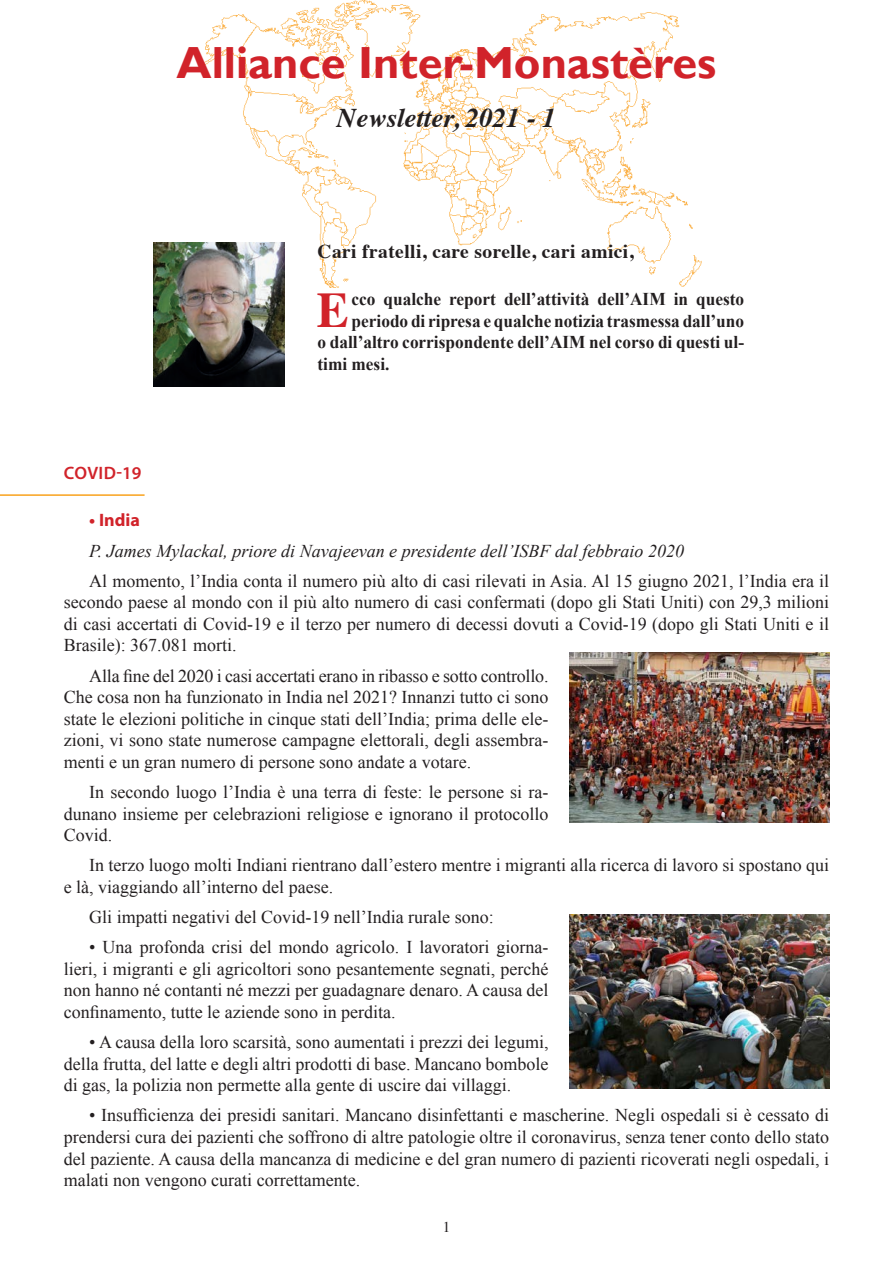
<style>
.page{position:relative;width:893px;height:1263px;background:#fff}
.page>*{position:absolute;margin:0;border:0;box-sizing:border-box;transform-origin:0 0}
.t1{font:700 49.95px "Times";color:#d1232a;scale:.96 1}
.t2{font:700 45px "Gill Sans";color:#d1232a}
.t3{font:italic 700 27px "Times";color:#231f20}
.t4{font:700 19.5px "Times";letter-spacing:.02em;color:#231f20}
.Texte{font:18px/21.6px "Times New Roman";color:#231f20;text-align:justify}
.t5{font:700 18px "Times New Roman";color:#231f20;scale:.96 1}
.Texte-2{font:italic 18px "Times New Roman";color:#231f20}
.Titre{font:600 18px "Myriad Pro";letter-spacing:.015em;color:#d1232a}
.Texte-3{font:700 18px "Myriad Pro";color:#d1232a}
.t6{font:15px "Times";color:#231f20}
</style>
<div class="page">
<img style="left:201px;top:0;width:500px;height:287px">
<hr style="left:0;top:494px;width:145px;height:2px;background:#f9a21c">
<img style="left:153px;top:242px;width:132px;height:144px">
<img style="left:570px;top:653px;width:259px;height:170px">
<img style="left:570px;top:914px;width:259px;height:175px">
<p class="t2" style="left:177px;top:36px;width:541px">Alliance Inter-Monastères</p>
<p class="t3" style="left:337px;top:93px;width:220px">Newsletter, 2021 - 1</p>
<p class="t4" style="left:317px;top:233px;width:318px">Cari fratelli, care sorelle, cari amici,</p>
<p class="t1" style="left:317px;top:262px;width:35px">E</p>
<p class="t5" style="left:352px;top:287px;width:410px">cco qualche report dell’attività dell’AIM in questo</p>
<p class="t5" style="left:352px;top:308px;width:410px">periodo di ripresa e qualche notizia trasmessa dall’uno</p>
<p class="t5" style="left:317px;top:330px;width:446px">o dall’altro corrispondente dell’AIM nel corso di questi ul-</p>
<p class="t5" style="left:317px;top:352px;width:76px">timi mesi.</p>
<p class="Titre" style="left:64px;top:461px;width:79px">COVID-19</p>
<p class="Texte-3" style="left:89px;top:509px;width:52px">• India</p>
<p class="Texte-2" style="left:89px;top:538px;width:596px">P. James Mylackal, priore di Navajeevan e presidente dell’ISBF dal febbraio 2020</p>
<p class="Texte" style="left:64px;top:569px;width:767px;text-indent:26px">Al momento, l’India conta il numero più alto di casi rilevati in Asia. Al 15 giugno 2021, l’India era il secondo paese al mondo con il più alto numero di casi confermati (dopo gli Stati Uniti) con 29,3 milioni di casi accertati di Covid-19 e il terzo per numero di decessi dovuti a Covid-19 (dopo gli Stati Uniti e il Brasile): 367.081 morti.</p>
<p class="Texte" style="left:64px;top:664px;width:486px;text-indent:26px">Alla fine del 2020 i casi accertati erano in ribasso e sotto controllo.<br>Che cosa non ha funzionato in India nel 2021? Innanzi tutto ci sono state le elezioni politiche in cinque stati dell’India; prima delle ele&shy;zioni, vi sono state numerose campagne elettorali, degli assembra&shy;menti e un gran numero di persone sono andate a votare.</p>
<p class="Texte" style="left:64px;top:781px;width:486px;text-indent:26px">In secondo luogo l’India è una terra di feste: le persone si ra&shy;dunano insieme per celebrazioni religiose e ignorano il protocollo Covid.</p>
<p class="Texte" style="left:64px;top:854px;width:767px;text-indent:26px">In terzo luogo molti Indiani rientrano dall’estero mentre i migranti alla ricerca di lavoro si spostano qui e là, viaggiando all’interno del paese.</p>
<p class="Texte" style="left:89px;top:906px;width:406px">Gli impatti negativi del Covid-19 nell’India rurale sono:</p>
<p class="Texte" style="left:64px;top:936px;width:486px;text-indent:26px">• Una profonda crisi del mondo agricolo. I lavoratori giorna&shy;lieri, i migranti e gli agricoltori sono pesantemente segnati, perché non hanno né contanti né mezzi per guadagnare denaro. A causa del confinamento, tutte le aziende sono in perdita.</p>
<p class="Texte" style="left:64px;top:1031px;width:486px;text-indent:26px">• A causa della loro scarsità, sono aumentati i prezzi dei legumi, della frutta, del latte e degli altri prodotti di base. Mancano bombole di gas, la polizia non permette alla gente di uscire dai villaggi.</p>
<p class="Texte" style="left:64px;top:1104px;width:767px;text-indent:26px">• Insufficienza dei presidi sanitari. Mancano disinfettanti e mascherine. Negli ospedali si è cessato di prendersi cura dei pazienti che soffrono di altre patologie oltre il coronavirus, senza tener conto dello stato del paziente. A causa della mancanza di medicine e del gran numero di pazienti ricoverati negli ospedali, i malati non vengono curati correttamente.</p>
<p class="t6" style="left:443px;top:1213px;width:9px">1</p>
</div>
